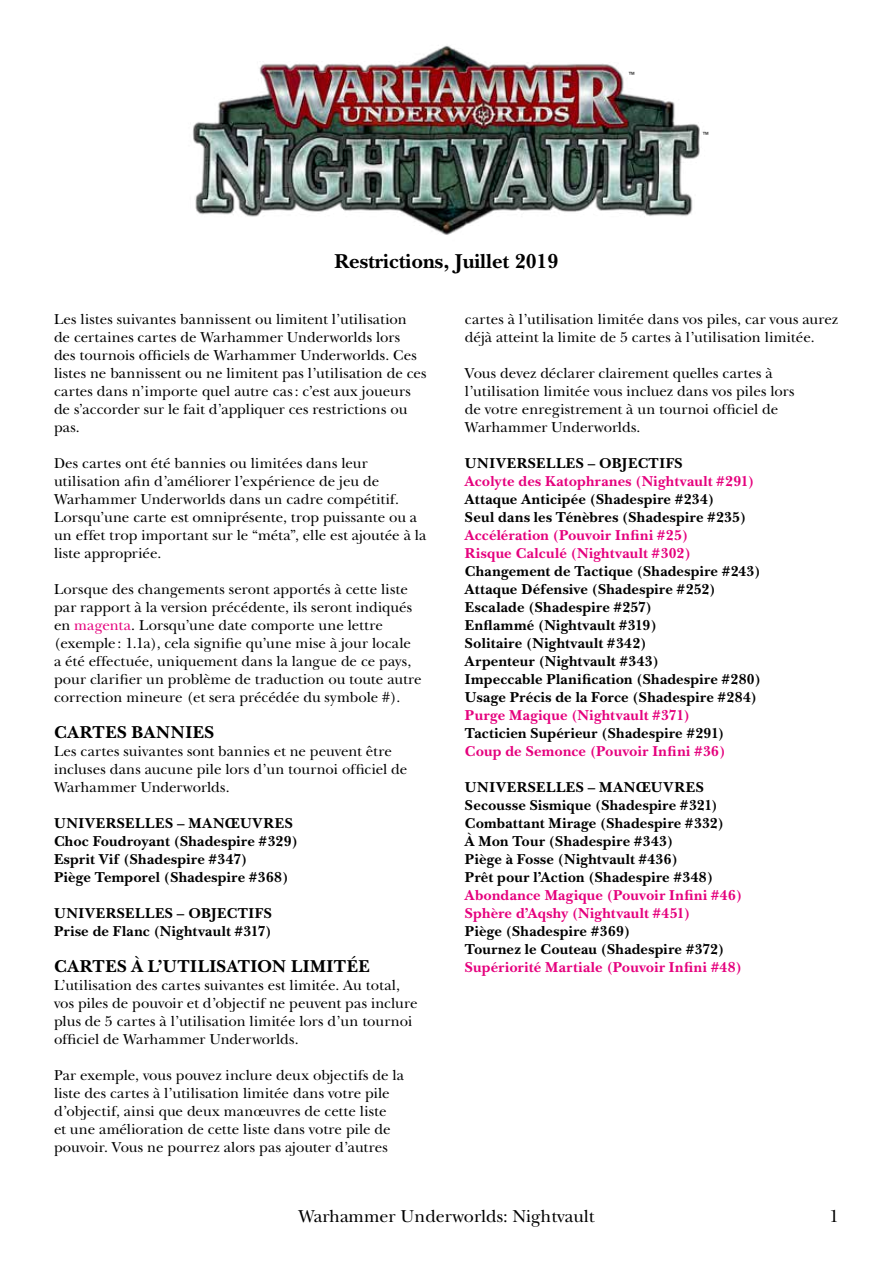
<style>
.page{position:relative;width:893px;height:1263px;background:#fff}
.page>*{position:absolute;margin:0;border:0;box-sizing:border-box;transform-origin:0 0}
.t1{font:700 21px "New Baskerville";color:#000}
.t2{font:700 18px "New Baskerville";letter-spacing:.03em;color:#000}
.t3{font:18px "New Baskerville";color:#000}
.t4{font:15px/18px "New Baskerville";letter-spacing:.005em;color:#000}
.t5{font:700 15px/18px "New Baskerville";letter-spacing:.02em;color:#000}
.t6{font:700 15px/18px "New Baskerville";letter-spacing:.015em;color:#e5007d}
.t7{font:700 15px "New Baskerville";letter-spacing:.04em;color:#000}
.t8{font:7.2px "Arial";color:#000}
.s1{color:#e5007d}
</style>
<div class="page">
<img style="left:193px;top:45px;width:507px;height:190px">
<h1 class="t1" style="left:335px;top:249px;width:225px">Restrictions, Juillet 2019</h1>
<p class="t8" style="left:628px;top:70px;width:9px">™</p>
<p class="t8" style="left:702px;top:129px;width:9px">™</p>
<p class="t4" style="left:54px;top:310px;width:374px">Les listes suivantes bannissent ou limitent l’utilisation<br>de certaines cartes de Warhammer Underworlds lors<br>des tournois officiels de Warhammer Underworlds. Ces listes ne bannissent ou ne limitent pas l’utilisation de ces cartes dans n’importe quel autre cas: c’est aux joueurs de s’accorder sur le fait d’appliquer ces restrictions ou pas.</p>
<p class="t4" style="left:54px;top:454px;width:374px">Des cartes ont été bannies ou limitées dans leur utilisation afin d’améliorer l’expérience de jeu de Warhammer Underworlds dans un cadre compétitif.<br>Lorsqu’une carte est omniprésente, trop puissante ou a un effet trop important sur le “méta”, elle est ajoutée à la liste appropriée.</p>
<p class="t4" style="left:54px;top:580px;width:369px">Lorsque des changements seront apportés à cette liste par rapport à la version précédente, ils seront indiqués en <span class="s1">magenta</span>. Lorsqu’une date comporte une lettre (exemple : 1.1a), cela signifie qu’une mise à jour locale a été effectuée, uniquement dans la langue de ce pays, pour clarifier un problème de traduction ou toute autre correction mineure (et sera précédée du symbole #).</p>
<p class="t2" style="left:54px;top:722px;width:162px">CARTES BANNIES</p>
<p class="t4" style="left:54px;top:742px;width:355px">Les cartes suivantes sont bannies et ne peuvent être incluses dans aucune pile lors d’un tournoi officiel de<br>Warhammer Underworlds.</p>
<p class="t5" style="left:54px;top:814px;width:245px">UNIVERSELLES – MANŒUVRES<br>Choc Foudroyant (Shadespire #329)<br>Esprit Vif (Shadespire #347)<br>Piège Temporel (Shadespire #368)</p>
<p class="t5" style="left:54px;top:904px;width:219px">UNIVERSELLES – OBJECTIFS<br>Prise de Flanc (Nightvault #317)</p>
<p class="t2" style="left:54px;top:956px;width:317px">CARTES À L’UTILISATION LIMITÉE</p>
<p class="t4" style="left:54px;top:976px;width:365px">L’utilisation des cartes suivantes est limitée. Au total, vos piles de pouvoir et d’objectif ne peuvent pas inclure plus de 5 cartes à l’utilisation limitée lors d’un tournoi officiel de Warhammer Underworlds.</p>
<p class="t4" style="left:54px;top:1066px;width:351px">Par exemple, vous pouvez inclure deux objectifs de la liste des cartes à l’utilisation limitée dans votre pile d’objectif, ainsi que deux manœuvres de cette liste<br>et une amélioration de cette liste dans votre pile de pouvoir. Vous ne pourrez alors pas ajouter d’autres</p>
<p class="t4" style="left:465px;top:310px;width:375px">cartes à l’utilisation limitée dans vos piles, car vous aurez déjà atteint la limite de 5 cartes à l’utilisation limitée.</p>
<p class="t4" style="left:465px;top:364px;width:331px">Vous devez déclarer clairement quelles cartes à l’utilisation limitée vous incluez dans vos piles lors de votre enregistrement à un tournoi officiel de Warhammer Underworlds.</p>
<p class="t7" style="left:465px;top:454px;width:219px">UNIVERSELLES – OBJECTIFS</p>
<p class="t6" style="left:465px;top:472px;width:291px">Acolyte des Katophranes (Nightvault #291)</p>
<p class="t5" style="left:465px;top:490px;width:283px">Attaque Anticipée (Shadespire #234)<br>Seul dans les Ténèbres (Shadespire #235)</p>
<p class="t6" style="left:465px;top:526px;width:227px">Accélération (Pouvoir Infini #25)<br>Risque Calculé (Nightvault #302)</p>
<p class="t5" style="left:465px;top:562px;width:298px">Changement de Tactique (Shadespire #243)<br>Attaque Défensive (Shadespire #252)<br>Escalade (Shadespire #257)<br>Enflammé (Nightvault #319)<br>Solitaire (Nightvault #342)<br>Arpenteur (Nightvault #343)<br>Impeccable Planification (Shadespire #280)<br>Usage Précis de la Force (Shadespire #284)</p>
<p class="t6" style="left:465px;top:706px;width:226px">Purge Magique (Nightvault #371)</p>
<p class="t5" style="left:465px;top:724px;width:261px">Tacticien Supérieur (Shadespire #291)</p>
<p class="t6" style="left:465px;top:742px;width:262px">Coup de Semonce (Pouvoir Infini #36)</p>
<p class="t5" style="left:465px;top:778px;width:261px">UNIVERSELLES – MANŒUVRES Secousse Sismique (Shadespire #321)<br>Combattant Mirage (Shadespire #332)<br>À Mon Tour (Shadespire #343)<br>Piège à Fosse (Nightvault #436)<br>Prêt pour l’Action (Shadespire #348)</p>
<p class="t6" style="left:465px;top:886px;width:279px">Abondance Magique (Pouvoir Infini #46)<br>Sphère d’Aqshy (Nightvault #451)</p>
<p class="t5" style="left:465px;top:922px;width:261px">Piège (Shadespire #369)<br>Tournez le Couteau (Shadespire #372)</p>
<p class="t6" style="left:465px;top:958px;width:279px">Supériorité Martiale (Pouvoir Infini #48)</p>
<p class="t3" style="left:298px;top:1205px;width:298px">Warhammer Underworlds: Nightvault</p>
<p class="t3" style="left:830px;top:1205px;width:11px">1</p>
</div>
